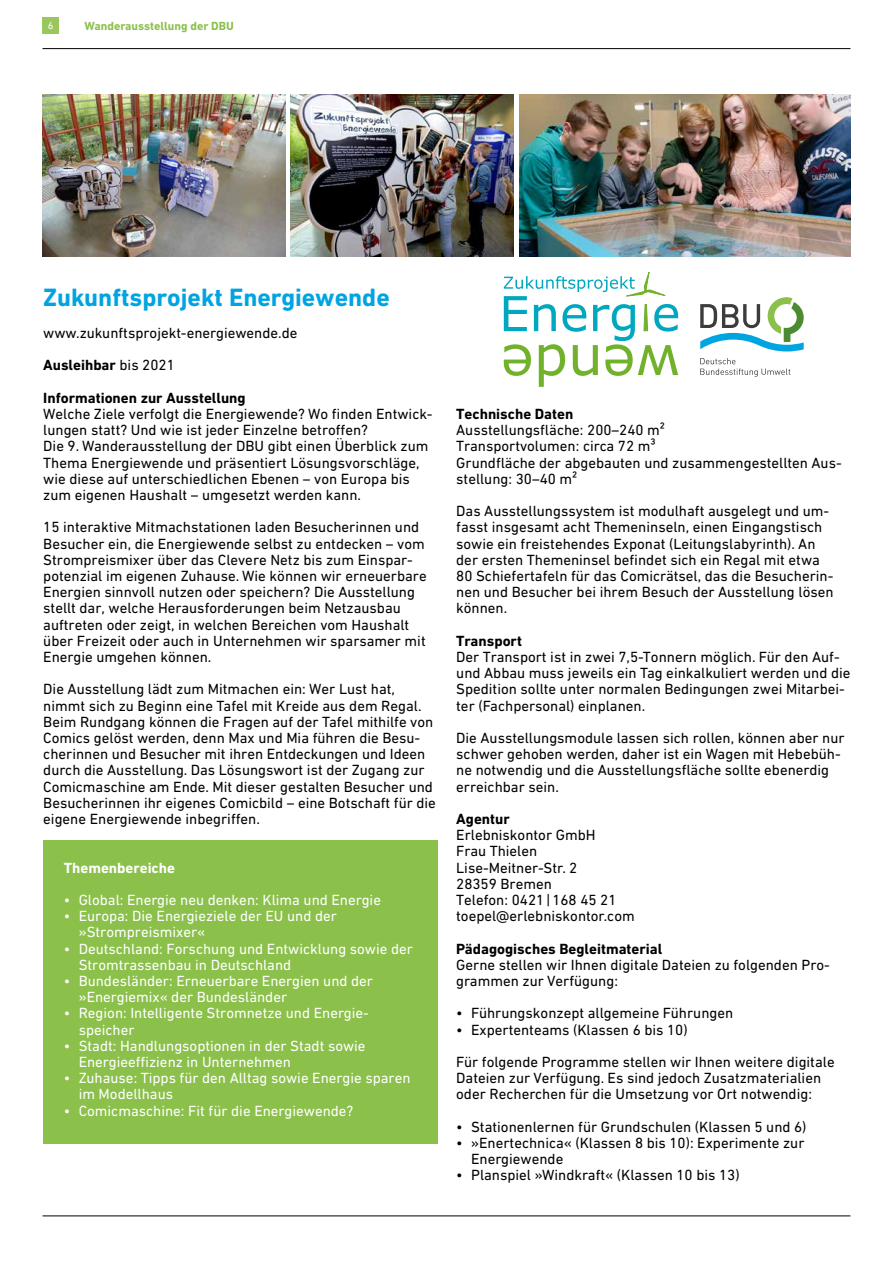
<style>
.page{position:relative;width:893px;height:1263px;background:#fff}
.page>*{position:absolute;margin:0;border:0;box-sizing:border-box;transform-origin:0 0}
.t1{font:700 25.5px "DIN Next W1 G";color:#00a4e1}
.t2{font:15px/16.2px "DIN Next W1 G";color:#000}
.t3{font:15px/16.2px "DIN Next W1 G";color:#fff}
.t4{font:700 15px "DIN Next W1 G";color:#000}
.t5{font:700 15px "DIN Next W1 G";color:#fff}
.t6{font:700 12px "DIN Next W1 G";color:#8bc04b}
.t7{font:10.5px "DIN Next W1 G";color:#fff}
.s1{font-weight:700}
</style>
<div class="page">
<div style="left:43px;top:840px;width:394px;height:303px;background:#8bc04b"></div>
<img style="left:519px;top:95px;width:331px;height:162px">
<img style="left:291px;top:95px;width:222px;height:162px">
<img style="left:42px;top:95px;width:243px;height:162px">
<svg style="left:504px;top:272px;width:174px;height:115px"></svg>
<svg style="left:700px;top:297px;width:104px;height:54px"></svg>
<svg style="left:700px;top:358px;width:90px;height:19px"></svg>
<hr style="left:43px;top:48px;width:807px;height:1px;background:#000">
<hr style="left:43px;top:1215px;width:807px;height:1px;background:#000">
<div style="left:43px;top:17px;width:16px;height:16px;background:#9ac65e"></div>
<p class="t7" style="left:48px;top:19px;width:7px">6</p>
<p class="t6" style="left:85px;top:19px;width:151px">Wanderausstellung der DBU</p>
<h1 class="t1" style="left:43px;top:282px;width:348px">Zukunftsprojekt Energiewende</h1>
<p class="t2" style="left:43px;top:316px;width:256px;line-height:32.4px">www.zukunftsprojekt-energiewende.de<br><span class="s1">Ausleihbar</span> bis 2021<br><span class="s1">Informationen zur Ausstellung</span></p>
<p class="t2" style="left:43px;top:405px;width:391px">Welche Ziele verfolgt die Energiewende? Wo finden Entwick&shy;lungen statt? Und wie ist jeder Einzelne betroffen?<br>Die 9. Wanderausstellung der DBU gibt einen Überblick zum Thema Energiewende und präsentiert Lösungsvorschläge, wie diese auf unterschiedlichen Ebenen – von Europa bis zum eigenen Haushalt – umgesetzt werden kann.</p>
<p class="t2" style="left:43px;top:519px;width:385px">15 interaktive Mitmachstationen laden Besucherinnen und Besucher ein, die Energiewende selbst zu entdecken – vom Strompreismixer über das Clevere Netz bis zum Einspar&shy;potenzial im eigenen Zuhause. Wie können wir erneuerbare Energien sinnvoll nutzen oder speichern? Die Ausstellung stellt dar, welche Herausforderungen beim Netzausbau auftreten oder zeigt, in welchen Bereichen vom Haushalt über Freizeit oder auch in Unternehmen wir sparsamer mit Energie umgehen können.</p>
<p class="t2" style="left:43px;top:681px;width:394px">Die Ausstellung lädt zum Mitmachen ein: Wer Lust hat, nimmt sich zu Beginn eine Tafel mit Kreide aus dem Regal.<br>Beim Rundgang können die Fragen auf der Tafel mithilfe von Comics gelöst werden, denn Max und Mia führen die Besu&shy;cherinnen und Besucher mit ihren Entdeckungen und Ideen durch die Ausstellung. Das Lösungswort ist der Zugang zur Comicmaschine am Ende. Mit dieser gestalten Besucher und Besucherinnen ihr eigenes Comicbild – eine Botschaft für die eigene Energiewende inbegriffen.</p>
<p class="t5" style="left:64px;top:859px;width:113px">Themenbereiche</p>
<p class="t3" style="left:64px;top:891px;width:319px">• Global: Energie neu denken: Klima und Energie</p>
<p class="t3" style="left:79px;top:908px;width:260px;text-indent:-15px">• Europa: Die Energieziele der EU und der »Strompreismixer«</p>
<p class="t3" style="left:79px;top:940px;width:336px;text-indent:-15px">• Deutschland: Forschung und Entwicklung sowie der<br>Stromtrassenbau in Deutschland</p>
<p class="t3" style="left:79px;top:972px;width:296px;text-indent:-15px">• Bundesländer: Erneuerbare Energien und der »Energiemix« der Bundesländer</p>
<p class="t3" style="left:79px;top:1005px;width:290px;text-indent:-15px">• Region: Intelligente Stromnetze und Energie&shy;speicher</p>
<p class="t3" style="left:79px;top:1037px;width:288px;text-indent:-15px">• Stadt: Handlungsoptionen in der Stadt sowie<br>Energieeffizienz in Unternehmen</p>
<p class="t3" style="left:79px;top:1070px;width:333px;text-indent:-15px">• Zuhause: Tipps für den Alltag sowie Energie sparen im Modellhaus</p>
<p class="t3" style="left:64px;top:1102px;width:291px">• Comicmaschine: Fit für die Energiewende?</p>
<p class="t4" style="left:456px;top:405px;width:119px">Technische Daten</p>
<p class="t2" style="left:456px;top:422px;width:387px">Ausstellungsfläche: 200–240 m²<br>Transportvolumen: circa 72 m³<br>Grundfläche der abgebauten und zusammengestellten Aus&shy;stellung: 30–40 m²</p>
<p class="t2" style="left:456px;top:503px;width:379px">Das Ausstellungssystem ist modulhaft ausgelegt und um&shy;fasst insgesamt acht Themeninseln, einen Eingangstisch sowie ein freistehendes Exponat (Leitungslabyrinth). An der ersten Themeninsel befindet sich ein Regal mit etwa 80 Schiefertafeln für das Comicrätsel, das die Besucherin&shy;nen und Besucher bei ihrem Besuch der Ausstellung lösen können.</p>
<p class="t4" style="left:456px;top:632px;width:67px">Transport</p>
<p class="t2" style="left:456px;top:648px;width:396px">Der Transport ist in zwei 7,5-Tonnern möglich. Für den Auf&shy;und Abbau muss jeweils ein Tag einkalkuliert werden und die Spedition sollte unter normalen Bedingungen zwei Mitarbei&shy;ter (Fachpersonal) einplanen.</p>
<p class="t2" style="left:456px;top:729px;width:390px">Die Ausstellungsmodule lassen sich rollen, können aber nur schwer gehoben werden, daher ist ein Wagen mit Hebebüh&shy;ne notwendig und die Ausstellungsfläche sollte ebenerdig erreichbar sein.</p>
<p class="t4" style="left:456px;top:810px;width:55px">Agentur</p>
<p class="t2" style="left:456px;top:827px;width:180px">Erlebniskontor GmbH<br>Frau Thielen<br>Lise-Meitner-Str. 2<br>28359 Bremen<br>Telefon: 0421|168 45 21 toepel@erlebniskontor.com</p>
<p class="t4" style="left:456px;top:940px;width:208px">Pädagogisches Begleitmaterial</p>
<p class="t2" style="left:456px;top:956px;width:375px">Gerne stellen wir Ihnen digitale Dateien zu folgenden Pro&shy;grammen zur Verfügung:</p>
<p class="t2" style="left:456px;top:1005px;width:279px">• Führungskonzept allgemeine Führungen</p>
<p class="t2" style="left:456px;top:1013px;width:380px;line-height:32.4px">• Expertenteams (Klassen 6 bis 10)<br>Für folgende Programme stellen wir Ihnen weitere digitale</p>
<p class="t2" style="left:456px;top:1070px;width:366px">Dateien zur Verfügung. Es sind jedoch Zusatzmaterialien oder Recherchen für die Umsetzung vor Ort notwendig:</p>
<p class="t2" style="left:456px;top:1118px;width:352px">• Stationenlernen für Grundschulen (Klassen 5 und 6)</p>
<p class="t2" style="left:471px;top:1134px;width:335px;text-indent:-15px">• »Enertechnica« (Klassen 8 bis 10): Experimente zur<br>Energiewende</p>
<p class="t2" style="left:456px;top:1167px;width:285px">• Planspiel »Windkraft« (Klassen 10 bis 13)</p>
</div>
